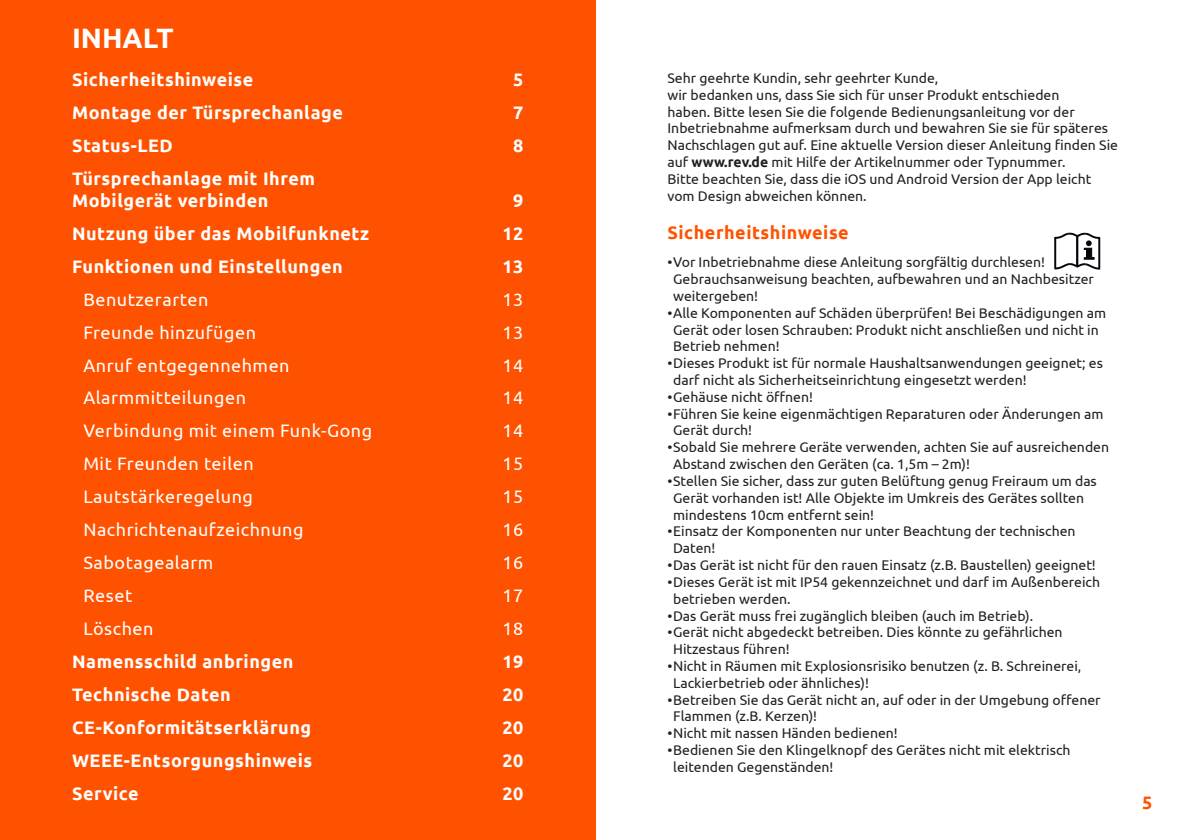
<style>
.page{position:relative;width:1191px;height:840px;background:#fff}
.page>*{position:absolute;margin:0;border:0;box-sizing:border-box;transform-origin:0 0}
.t1{font:700 28px "Ubuntu";color:#fff}
.t2{font:700 18px/21.6px "Ubuntu";letter-spacing:.03em;color:#fff}
.t3{font:18px "Ubuntu";letter-spacing:.03em;color:#fff}
.t4{font:700 18px "Ubuntu";letter-spacing:.03em;color:#ff5200}
.t5{font:14px/16.8px "Ubuntu";color:#221f1f}
.s1{font-weight:700}
</style>
<div class="page">
<div style="left:0;top:0;width:595px;height:839px;background:#ff5200"></div>
<svg style="left:1054px;top:232px;width:46px;height:37px"></svg>
<h1 class="t1" style="left:72px;top:26px;width:103px">INHALT</h1>
<p class="t2" style="left:72px;top:70px;width:183px">Sicherheitshinweise</p>
<p class="t2" style="left:513px;top:70px;width:12px">5</p>
<p class="t2" style="left:72px;top:103px;width:272px">Montage der Türsprechanlage</p>
<p class="t2" style="left:513px;top:103px;width:12px">7</p>
<p class="t2" style="left:72px;top:136px;width:102px">Status-LED</p>
<p class="t2" style="left:513px;top:136px;width:12px">8</p>
<p class="t2" style="left:72px;top:169px;width:244px">Türsprechanlage mit Ihrem<br>Mobilgerät verbinden</p>
<p class="t2" style="left:513px;top:190px;width:12px">9</p>
<p class="t2" style="left:72px;top:223px;width:299px">Nutzung über das Mobilfunknetz</p>
<p class="t2" style="left:502px;top:223px;width:22px">12</p>
<p class="t2" style="left:72px;top:256px;width:272px">Funktionen und Einstellungen</p>
<p class="t2" style="left:502px;top:256px;width:22px">13</p>
<p class="t3" style="left:83px;top:291px;width:126px">Benutzerarten</p>
<p class="t3" style="left:502px;top:291px;width:22px">13</p>
<p class="t3" style="left:83px;top:324px;width:174px">Freunde hinzufügen</p>
<p class="t3" style="left:502px;top:324px;width:22px">13</p>
<p class="t3" style="left:83px;top:357px;width:208px">Anruf entgegennehmen</p>
<p class="t3" style="left:502px;top:357px;width:22px">14</p>
<p class="t3" style="left:83px;top:390px;width:164px">Alarmmitteilungen</p>
<p class="t3" style="left:502px;top:390px;width:22px">14</p>
<p class="t3" style="left:83px;top:423px;width:290px">Verbindung mit einem Funk-Gong</p>
<p class="t3" style="left:502px;top:423px;width:22px">14</p>
<p class="t3" style="left:83px;top:456px;width:172px">Mit Freunden teilen</p>
<p class="t3" style="left:502px;top:456px;width:22px">15</p>
<p class="t3" style="left:83px;top:489px;width:171px">Lautstärkeregelung</p>
<p class="t3" style="left:502px;top:489px;width:22px">15</p>
<p class="t3" style="left:83px;top:522px;width:222px">Nachrichtenaufzeichnung</p>
<p class="t3" style="left:502px;top:522px;width:22px">16</p>
<p class="t3" style="left:83px;top:555px;width:131px">Sabotagealarm</p>
<p class="t3" style="left:502px;top:555px;width:22px">16</p>
<p class="t3" style="left:83px;top:588px;width:50px">Reset</p>
<p class="t3" style="left:502px;top:588px;width:22px">17</p>
<p class="t3" style="left:83px;top:621px;width:72px">Löschen</p>
<p class="t3" style="left:502px;top:621px;width:22px">18</p>
<p class="t2" style="left:72px;top:651px;width:223px">Namensschild anbringen</p>
<p class="t2" style="left:502px;top:651px;width:22px">19</p>
<p class="t2" style="left:72px;top:684px;width:160px">Technische Daten</p>
<p class="t2" style="left:502px;top:684px;width:22px">20</p>
<p class="t2" style="left:72px;top:717px;width:241px">CE-Konformitätserklärung</p>
<p class="t2" style="left:502px;top:717px;width:22px">20</p>
<p class="t2" style="left:72px;top:750px;width:242px">WEEE-Entsorgungshinweis</p>
<p class="t2" style="left:502px;top:750px;width:22px">20</p>
<p class="t2" style="left:72px;top:783px;width:68px">Service</p>
<p class="t2" style="left:502px;top:783px;width:22px">20</p>
<p class="t5" style="left:667px;top:70px;width:452px">Sehr geehrte Kundin, sehr geehrter Kunde,<br>wir bedanken uns, dass Sie sich für unser Produkt entschieden<br>haben. Bitte lesen Sie die folgende Bedienungsanleitung vor der Inbetriebnahme aufmerksam durch und bewahren Sie sie für späteres Nachschlagen gut auf. Eine aktuelle Version dieser Anleitung finden Sie auf <span class="s1">www.rev.de</span> mit Hilfe der Artikelnummer oder Typnummer.<br>Bitte beachten Sie, dass die iOS und Android Version der App leicht vom Design abweichen können.</p>
<p class="t4" style="left:667px;top:225px;width:183px">Sicherheitshinweise</p>
<p class="t5" style="left:673px;top:254px;width:422px;text-indent:-6px">• Vor Inbetriebnahme diese Anleitung sorgfältig durchlesen!<br>Gebrauchsanweisung beachten, aufbewahren und an Nachbesitzer weitergeben!</p>
<p class="t5" style="left:673px;top:305px;width:434px;text-indent:-6px">• Alle Komponenten auf Schäden überprüfen! Bei Beschädigungen am<br>Gerät oder losen Schrauben: Produkt nicht anschließen und nicht in<br>Betrieb nehmen!</p>
<p class="t5" style="left:673px;top:355px;width:431px;text-indent:-6px">• Dieses Produkt ist für normale Haushaltsanwendungen geeignet; es darf nicht als Sicherheitseinrichtung eingesetzt werden!</p>
<p class="t5" style="left:667px;top:389px;width:147px">• Gehäuse nicht öffnen!</p>
<p class="t5" style="left:673px;top:406px;width:432px;text-indent:-6px">• Führen Sie keine eigenmächtigen Reparaturen oder Änderungen am<br>Gerät durch!</p>
<p class="t5" style="left:673px;top:439px;width:437px;text-indent:-6px">• Sobald Sie mehrere Geräte verwenden, achten Sie auf ausreichenden<br>Abstand zwischen den Geräten (ca. 1,5m – 2m)!</p>
<p class="t5" style="left:673px;top:473px;width:425px;text-indent:-6px">• Stellen Sie sicher, dass zur guten Belüftung genug Freiraum um das<br>Gerät vorhanden ist! Alle Objekte im Umkreis des Gerätes sollten mindestens 10cm entfernt sein!</p>
<p class="t5" style="left:673px;top:523px;width:404px;text-indent:-6px">• Einsatz der Komponenten nur unter Beachtung der technischen<br>Daten!</p>
<p class="t5" style="left:667px;top:557px;width:430px">• Das Gerät ist nicht für den rauen Einsatz (z.B. Baustellen) geeignet!</p>
<p class="t5" style="left:673px;top:574px;width:428px;text-indent:-6px">• Dieses Gerät ist mit IP54 gekennzeichnet und darf im Außenbereich betrieben werden.</p>
<p class="t5" style="left:667px;top:607px;width:367px">• Das Gerät muss frei zugänglich bleiben (auch im Betrieb).</p>
<p class="t5" style="left:673px;top:624px;width:391px;text-indent:-6px">• Gerät nicht abgedeckt betreiben. Dies könnte zu gefährlichen<br>Hitzestaus führen!</p>
<p class="t5" style="left:673px;top:658px;width:410px;text-indent:-6px">• Nicht in Räumen mit Explosionsrisiko benutzen (z. B. Schreinerei,<br>Lackierbetrieb oder ähnliches)!</p>
<p class="t5" style="left:673px;top:691px;width:429px;text-indent:-6px">• Betreiben Sie das Gerät nicht an, auf oder in der Umgebung offener<br>Flammen (z.B. Kerzen)!</p>
<p class="t5" style="left:667px;top:725px;width:232px">• Nicht mit nassen Händen bedienen!</p>
<p class="t5" style="left:673px;top:742px;width:399px;text-indent:-6px">• Bedienen Sie den Klingelknopf des Gerätes nicht mit elektrisch leitenden Gegenständen!</p>
<p class="t4" style="left:1142px;top:794px;width:12px">5</p>
</div>
